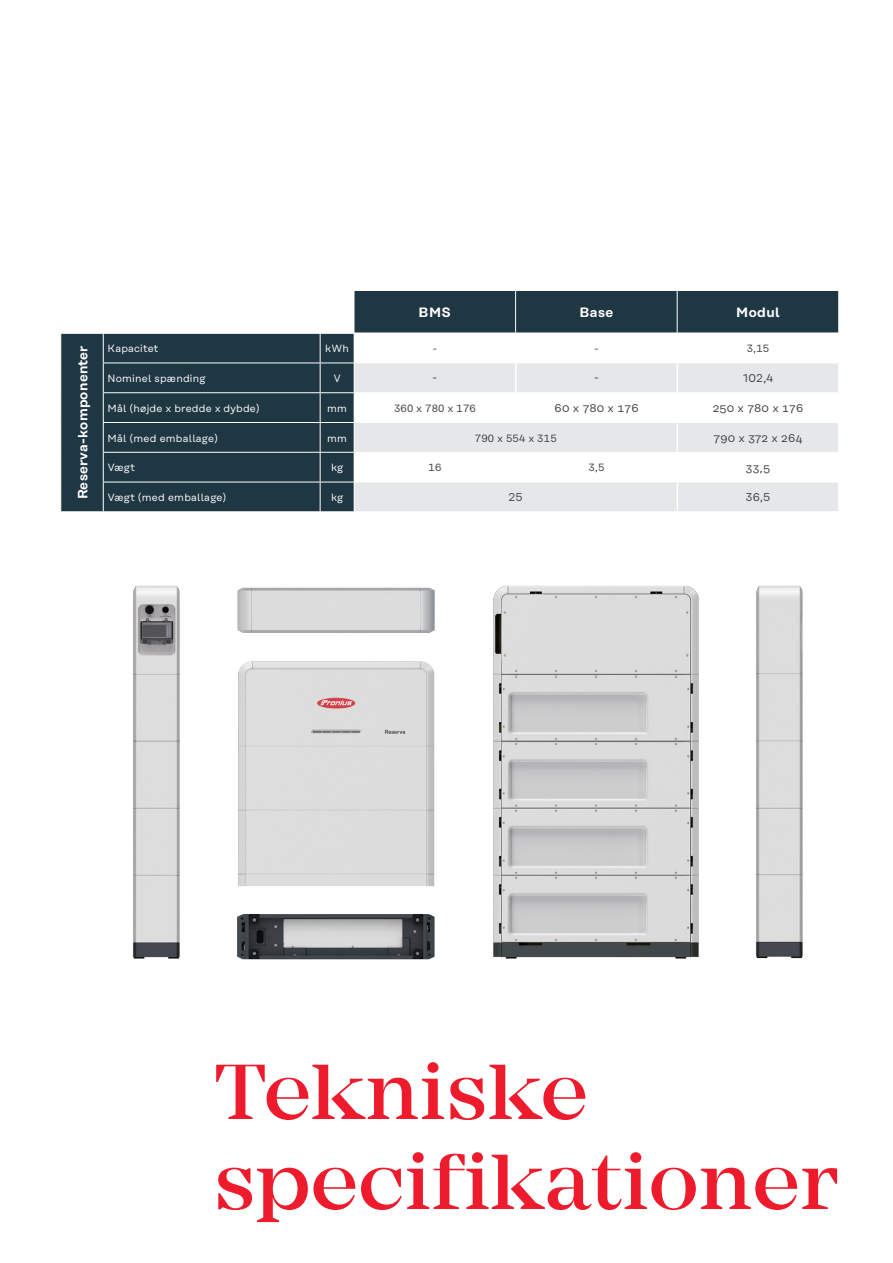
<style>
.page{position:relative;width:893px;height:1263px;background:#fff}
.page>*{position:absolute;margin:0;border:0;box-sizing:border-box;transform-origin:0 0}
.t1{font:500 81px/90px "Mirador";color:#ee1b2d}
.t2{font:600 13.5px "Rational Text";letter-spacing:.02em;color:#fff}
.t3{font:11.25px "Rational Text";letter-spacing:.015em;color:#3e3e3f}
.t4{font:10.5px "Rational Text";letter-spacing:.02em;color:#fff}
.t5{font:10.5px "Rational Text";letter-spacing:.02em;color:#3e3e3f}
</style>
<div class="page">
<div style="left:61px;top:334px;width:293px;height:177px;background:#1f3643"></div>
<hr style="left:320px;top:363px;width:34px;height:1px;background:#fff">
<hr style="left:320px;top:392px;width:34px;height:1px;background:#fff">
<hr style="left:320px;top:422px;width:34px;height:1px;background:#fff">
<hr style="left:320px;top:452px;width:34px;height:1px;background:#fff">
<hr style="left:320px;top:482px;width:34px;height:1px;background:#fff">
<hr style="left:103px;top:363px;width:217px;height:1px;background:#fff">
<hr style="left:103px;top:392px;width:217px;height:1px;background:#fff">
<hr style="left:103px;top:422px;width:217px;height:1px;background:#fff">
<hr style="left:103px;top:452px;width:217px;height:1px;background:#fff">
<hr style="left:103px;top:482px;width:217px;height:1px;background:#fff">
<svg style="left:320px;top:334px;width:1px;height:177px"></svg>
<svg style="left:60px;top:334px;width:1px;height:29px"></svg>
<svg style="left:103px;top:334px;width:1px;height:177px"></svg>
<svg style="left:60px;top:393px;width:1px;height:29px"></svg>
<svg style="left:60px;top:482px;width:1px;height:29px"></svg>
<svg style="left:355px;top:291px;width:483px;height:220px"></svg>
<hr style="left:515px;top:291px;width:1px;height:42px;background:#fff">
<hr style="left:677px;top:291px;width:1px;height:42px;background:#fff">
<hr style="left:354px;top:333px;width:162px;height:1px;background:#fff">
<hr style="left:516px;top:333px;width:161px;height:1px;background:#fff">
<hr style="left:677px;top:333px;width:162px;height:1px;background:#fff">
<img style="left:133px;top:585px;width:670px;height:375px">
<p class="t2" style="left:419px;top:304px;width:34px">BMS</p>
<p class="t2" style="left:579px;top:304px;width:35px">Base</p>
<p class="t2" style="left:736px;top:304px;width:45px">Modul</p>
<p class="t2" style="left:75px;top:499px;width:155px;rotate:-90deg">Reserva-komponenter</p>
<p class="t4" style="left:108px;top:343px;width:52px">Kapacitet</p>
<p class="t4" style="left:325px;top:343px;width:25px">kWh</p>
<p class="t5" style="left:433px;top:343px;width:6px">-</p>
<p class="t5" style="left:594px;top:343px;width:6px">-</p>
<p class="t5" style="left:747px;top:343px;width:24px">3,15</p>
<p class="t4" style="left:108px;top:372px;width:99px">Nominel spænding</p>
<p class="t4" style="left:333px;top:372px;width:9px">V</p>
<p class="t3" style="left:433px;top:372px;width:6px">-</p>
<p class="t3" style="left:594px;top:372px;width:6px">-</p>
<p class="t3" style="left:743px;top:372px;width:32px">102,4</p>
<p class="t4" style="left:108px;top:402px;width:154px">Mål (højde x bredde x dybde)</p>
<p class="t4" style="left:327px;top:402px;width:21px">mm</p>
<p class="t5" style="left:394px;top:402px;width:83px">360 x 780 x 176</p>
<p class="t3" style="left:554px;top:402px;width:86px">60 x 780 x 176</p>
<p class="t3" style="left:713px;top:402px;width:92px">250 x 780 x 176</p>
<p class="t4" style="left:108px;top:432px;width:112px">Mål (med emballage)</p>
<p class="t4" style="left:327px;top:432px;width:21px">mm</p>
<p class="t5" style="left:475px;top:432px;width:83px">790 x 554 x 315</p>
<p class="t3" style="left:714px;top:431px;width:90px">790 x 372 x 264</p>
<p class="t4" style="left:108px;top:462px;width:29px">Vægt</p>
<p class="t4" style="left:331px;top:462px;width:14px">kg</p>
<p class="t5" style="left:429px;top:462px;width:14px">16</p>
<p class="t5" style="left:589px;top:462px;width:17px">3,5</p>
<p class="t3" style="left:746px;top:461px;width:26px">33,5</p>
<p class="t4" style="left:108px;top:491px;width:120px">Vægt (med emballage)</p>
<p class="t4" style="left:331px;top:491px;width:14px">kg</p>
<p class="t3" style="left:509px;top:491px;width:15px">25</p>
<p class="t3" style="left:746px;top:491px;width:26px">36,5</p>
<h1 class="t1" style="left:214px;top:1047px;width:627px">Tekniske specifikationer</h1>
</div>
